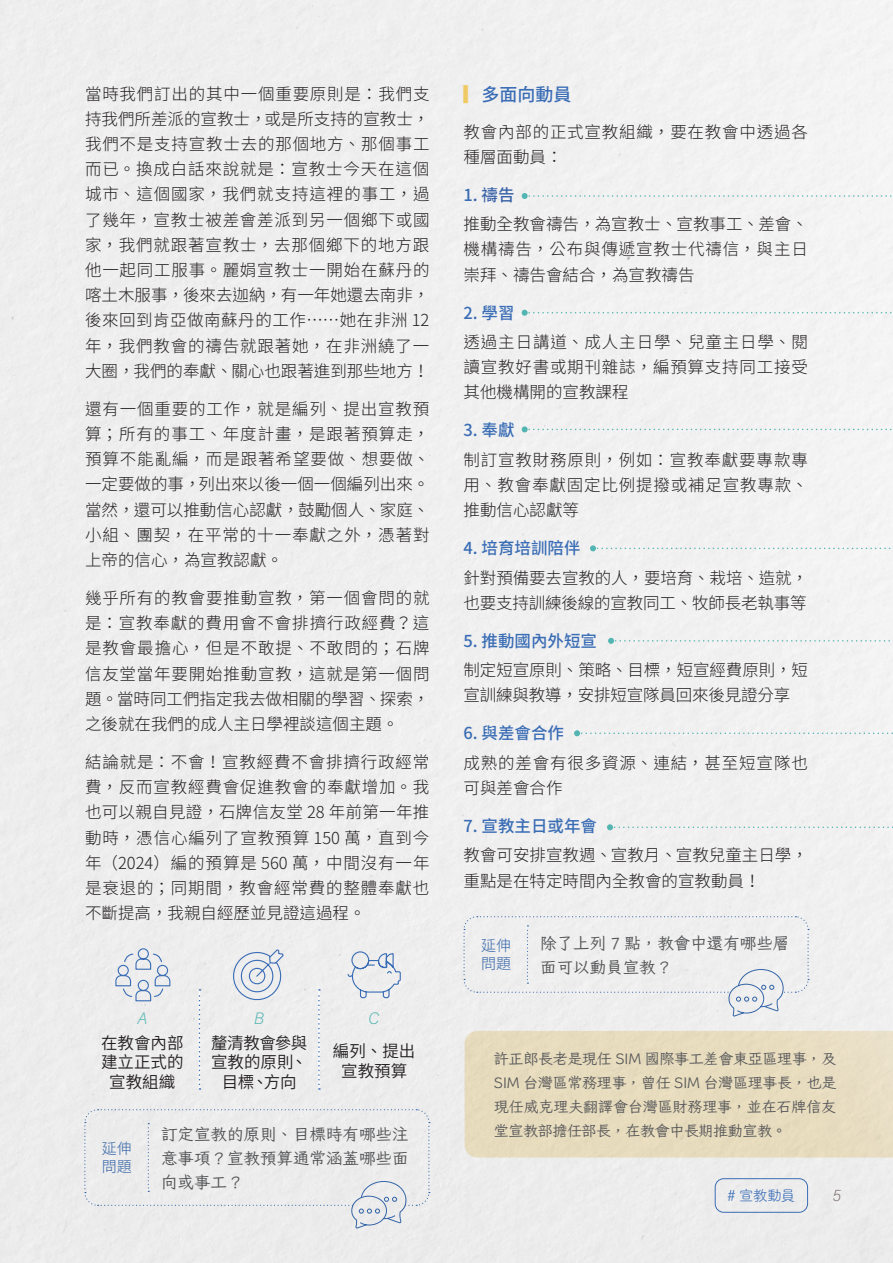
<style>
.page{position:relative;width:893px;height:1263px;background:#efefef}
.page>*{position:absolute;margin:0;border:0;box-sizing:border-box;transform-origin:0 0}
.內文基本{font:500 18px "Noto Sans CJ Ktc";color:#3a6db5}
.內文基本-2{font:300 16.5px/25.2px "Noto Sans CJ Ktc";color:#231f20;text-align:justify}
.t1{font:16.5px/24px "Iansui 0.91";color:#57585a;text-align:justify}
.內文基本-3{font:300 16.5px/25.2px "Noto Sans CJ Ktc";letter-spacing:.05em;color:#231f20}
.內文基本-4{font:500 16.5px "Noto Sans CJ Ktc";color:#3a6db5}
.內文基本-5{font:600 16.5px/19.5px "Noto Sans CJ Ktc";color:#231f20;text-align:center}
.內文基本-6{font:600 16.5px/19.5px "Noto Sans CJ Ktc";letter-spacing:-.02em;color:#231f20;text-align:center}
.內文基本-7{font:500 16.5px "Noto Sans CJ Ktc";color:#3861a6}
.內文基本-8{font:16.5px "Acumin Variable Concept";color:#53b5b2}
.t2{font:16.5px "Acumin Variable Concept";color:#7d706d}
.內文基本-9{font:15px/24px "Iansui 0.91";letter-spacing:-.01em;color:#57585a;text-align:justify}
.t3{font:300 15px/18px "Noto Sans CJ Ktc";color:#3a6db5}
.t4{font:15px "Tsuku B Rd Gothic";color:#3a6db5}
.s1{color:#efc962}
.s2{color:#3a6db5}
</style>
<div class="page">
<img style="left:0;top:0;width:1px;height:553px">
<div style="left:465px;top:1031px;width:428px;height:126px;background:#e8dcbe"></div>
<svg style="left:199px;top:989px;width:1px;height:101px"></svg>
<svg style="left:318px;top:989px;width:2px;height:101px"></svg>
<div style="left:715px;top:1178px;width:93px;height:35px;border:1px solid #3a6db5;border-radius:9px"></div>
<svg style="left:115px;top:948px;width:56px;height:54px"></svg>
<svg style="left:230px;top:948px;width:54px;height:55px"></svg>
<svg style="left:347px;top:951px;width:54px;height:48px"></svg>
<div style="left:84px;top:1108px;width:346px;height:120px;background:#ececec"></div>
<div style="left:463px;top:915px;width:346px;height:101px;background:#eee"></div>
<svg style="left:522px;top:193px;width:371px;height:6px"></svg>
<svg style="left:522px;top:310px;width:371px;height:6px"></svg>
<svg style="left:522px;top:426px;width:371px;height:6px"></svg>
<svg style="left:590px;top:545px;width:303px;height:6px"></svg>
<svg style="left:608px;top:638px;width:285px;height:6px"></svg>
<svg style="left:574px;top:730px;width:319px;height:6px"></svg>
<svg style="left:607px;top:824px;width:286px;height:6px"></svg>
<p class="內文基本-2" style="left:85px;top:81px;width:346px">當時我們訂出的其中一個重要原則是：我們支持我們所差派的宣教士，或是所支持的宣教士，我們不是支持宣教士去的那個地方、那個事工而已。換成白話來說就是：宣教士今天在這個城市、這個國家，我們就支持這裡的事工，過了幾年，宣教士被差會差派到另一個鄉下或國家，我們就跟著宣教士，去那個鄉下的地方跟他一起同工服事。麗娟宣教士一開始在蘇丹的喀土木服事，後來去迦納，有一年她還去南非，後來回到肯亞做南蘇丹的工作……她在非洲 12年，我們教會的禱告就跟著她，在非洲繞了一大圈，我們的奉獻、關心也跟著進到那些地方！</p>
<p class="內文基本-2" style="left:85px;top:396px;width:346px">還有一個重要的工作，就是編列、提出宣教預算；所有的事工、年度計畫，是跟著預算走，預算不能亂編，而是跟著希望要做、想要做、一定要做的事，列出來以後一個一個編列出來。當然，還可以推動信心認獻，鼓勵個人、家庭、小組、團契，在平常的十一奉獻之外，憑著對上帝的信心，為宣教認獻。</p>
<p class="內文基本-2" style="left:85px;top:586px;width:346px">幾乎所有的教會要推動宣教，第一個會問的就是：宣教奉獻的費用會不會排擠行政經費？這是教會最擔心，但是不敢提、不敢問的；石牌信友堂當年要開始推動宣教，這就是第一個問題。當時同工們指定我去做相關的學習、探索，之後就在我們的成人主日學裡談這個主題。</p>
<p class="內文基本-2" style="left:85px;top:750px;width:346px">結論就是：不會！宣教經費不會排擠行政經常費，反而宣教經費會促進教會的奉獻增加。我也可以親自見證，石牌信友堂 28 年前第一年推動時，憑信心編列了宣教預算 150 萬，直到今年（2024）編的預算是 560 萬，中間沒有一年是衰退的；同期間，教會經常費的整體奉獻也不斷提高，我親自經歷並見證這過程。</p>
<p class="內文基本-8" style="left:137px;top:1007px;width:11px">A</p>
<p class="內文基本-5" style="left:101px;top:1033px;width:84px">在教會內部建立正式的宣教組織</p>
<p class="內文基本-8" style="left:254px;top:1007px;width:12px">B</p>
<p class="內文基本-6" style="left:211px;top:1033px;width:98px">釐清教會參與宣教的原則、目標、方向</p>
<p class="內文基本-8" style="left:369px;top:1007px;width:12px">C</p>
<p class="內文基本-5" style="left:333px;top:1042px;width:84px">編列、提出宣教預算</p>
<p class="t3" style="left:102px;top:1140px;width:31px">延伸問題</p>
<p class="t1" style="left:161px;top:1122px;width:249px">訂定宣教的原則、目標時有哪些注意事項？宣教預算通常涵蓋哪些面向或事工？</p>
<p class="內文基本" style="left:463px;top:84px;width:109px"><span class="s1">▎</span>多面向動員</p>
<p class="內文基本-3" style="left:463px;top:119px;width:346px">教會內部的正式宣教組織，要在教會中透過各種層面動員：</p>
<p class="內文基本-7" style="left:463px;top:185px;width:53px"><span class="s2">1</span>. 禱告</p>
<p class="內文基本-2" style="left:463px;top:212px;width:346px">推動全教會禱告，為宣教士、宣教事工、差會、機構禱告，公布與傳遞宣教士代禱信，與主日崇拜、禱告會結合，為宣教禱告</p>
<p class="內文基本-4" style="left:463px;top:303px;width:53px">2. 學習</p>
<p class="內文基本-2" style="left:463px;top:330px;width:346px">透過主日講道、成人主日學、兒童主日學、閱讀宣教好書或期刊雜誌，編預算支持同工接受其他機構開的宣教課程</p>
<p class="內文基本-4" style="left:463px;top:421px;width:53px">3. 奉獻</p>
<p class="內文基本-2" style="left:463px;top:447px;width:346px">制訂宣教財務原則，例如：宣教奉獻要專款專用、教會奉獻固定比例提撥或補足宣教專款、推動信心認獻等</p>
<p class="內文基本-4" style="left:463px;top:539px;width:119px">4. 培育培訓陪伴</p>
<p class="內文基本-2" style="left:463px;top:565px;width:346px">針對預備要去宣教的人，要培育、栽培、造就，也要支持訓練後線的宣教同工、牧師長老執事等</p>
<p class="內文基本-4" style="left:463px;top:631px;width:135px">5. 推動國內外短宣</p>
<p class="內文基本-2" style="left:463px;top:658px;width:346px">制定短宣原則、策略、目標，短宣經費原則，短宣訓練與教導，安排短宣隊員回來後見證分享</p>
<p class="內文基本-4" style="left:463px;top:724px;width:102px">6. 與差會合作</p>
<p class="內文基本-3" style="left:463px;top:750px;width:346px">成熟的差會有很多資源、連結，甚至短宣隊也可與差會合作</p>
<p class="內文基本-4" style="left:463px;top:817px;width:135px">7. 宣教主日或年會</p>
<p class="內文基本-2" style="left:463px;top:843px;width:346px">教會可安排宣教週、宣教月、宣教兒童主日學，重點是在特定時間內全教會的宣教動員！</p>
<p class="t3" style="left:481px;top:937px;width:31px">延伸問題</p>
<p class="t1" style="left:540px;top:931px;width:251px">除了上列 7 點，教會中還有哪些層面可以動員宣教？</p>
<p class="內文基本-9" style="left:494px;top:1046px;width:344px">許正郎長老是現任 SIM 國際事工差會東亞區理事，及SIM 台灣區常務理事，曾任 SIM 台灣區理事長，也是現任威克理夫翻譯會台灣區財務理事，並在石牌信友堂宣教部擔任部長，在教會中長期推動宣教。</p>
<p class="t4" style="left:727px;top:1184px;width:70px"># 宣教動員</p>
<p class="t2" style="left:833px;top:1184px;width:10px">5</p>
</div>
